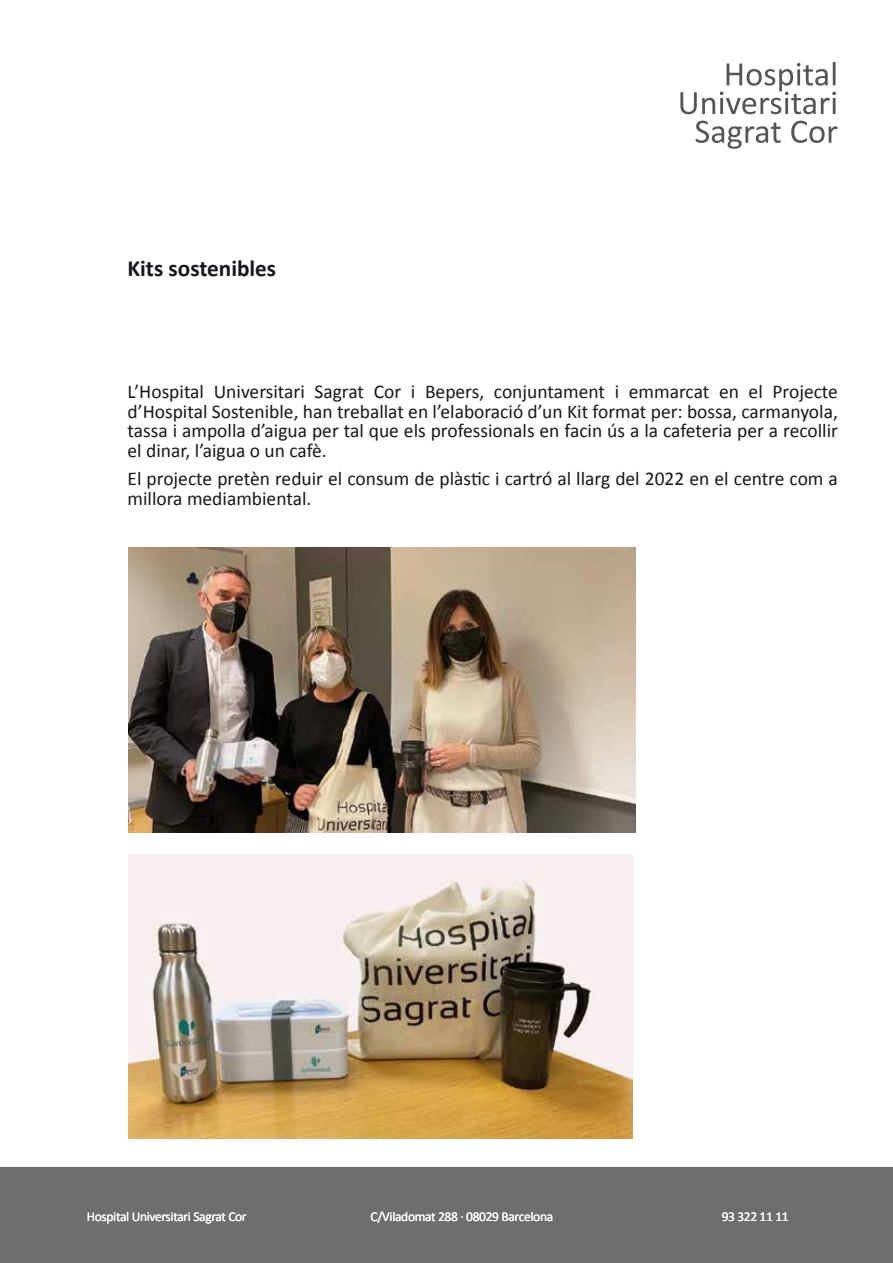
<style>
.page{position:relative;width:893px;height:1263px;background:#fff}
.page>*{position:absolute;margin:0;border:0;box-sizing:border-box;transform-origin:0 0}
.t1{font:700 23.25px "Calibri";color:#17171d}
.t2{font:19.5px/19.5px "Calibri";color:#17171d;text-align:justify}
.t3{font:13.5px "Calibri";letter-spacing:-.025em;color:#fff}
</style>
<div class="page">
<div style="left:0;top:1167px;width:893px;height:96px;background:#6d6f6f"></div>
<svg style="left:680px;top:62px;width:156px;height:52px"></svg>
<svg style="left:696px;top:121px;width:85px;height:28px"></svg>
<svg style="left:791px;top:121px;width:46px;height:22px"></svg>
<img style="left:128px;top:547px;width:507px;height:285px">
<img style="left:128px;top:854px;width:505px;height:284px">
<p class="t1" style="left:128px;top:254px;width:150px">Kits sostenibles</p>
<p class="t2" style="left:128px;top:382px;width:712px">L’Hospital Universitari Sagrat Cor i Bepers, conjuntament i emmarcat en el Projecte d’Hospital Sostenible, han treballat en l’elaboració d’un Kit format per: bossa, carmanyola, tassa i ampolla d’aigua per tal que els professionals en facin ús a la cafeteria per a recollir el dinar, l’aigua o un cafè.</p>
<p class="t2" style="left:128px;top:469px;width:712px">El projecte pretèn reduir el consum de plàstic i cartró al llarg del 2022 en el centre com a millora mediambiental.</p>
<p class="t3" style="left:87px;top:1208px;width:161px">Hospital Universitari Sagrat Cor</p>
<p class="t3" style="left:371px;top:1208px;width:184px">C/Viladomat 288 · 08029 Barcelona</p>
<p class="t3" style="left:722px;top:1208px;width:69px">93 322 11 11</p>
</div>
